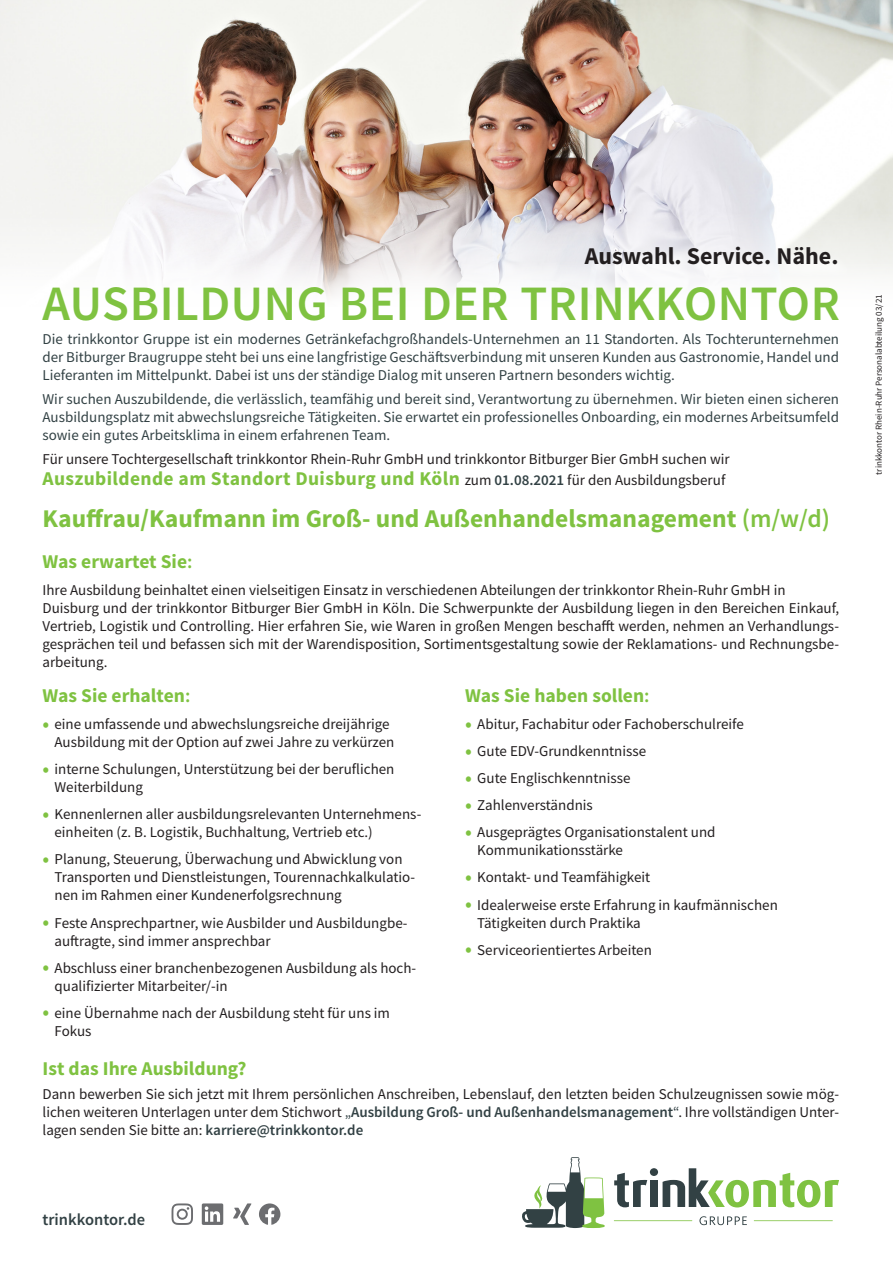
<style>
.page{position:relative;width:893px;height:1263px;background:#fff}
.page>*{position:absolute;margin:0;border:0;box-sizing:border-box;transform-origin:0 0}
.t1{font:600 49.5px "Source Sans Pro";letter-spacing:.01em;color:#7fc241}
.t2{font:700 25.5px "Source Sans Pro";color:#7fc241}
.t3{font:700 24px "Source Sans Pro";color:#231f20}
.t4{font:700 19.5px "Source Sans Pro";letter-spacing:.02em;color:#7fc241}
.t5{font:700 19.5px "Source Sans Pro";color:#7fc241}
.t6{font:600 16.5px "Source Sans Pro";color:#324144}
.t7{font:15px/18px "Source Sans Pro";color:#231f20}
.t8{font:15px/18px "Source Sans Pro";color:#324144;text-align:justify}
.t9{font:9px "Source Sans Pro";color:#231f20}
.s1{font-weight:400;font-size:15px;color:#231f20}
.s2{font-weight:600;font-size:15px;color:#324144}
.s3{font-weight:600}
.s4{font-size:22.5px;color:#7fc241}
.s5{color:#324144}
.s6{font-weight:600;color:#324144}
</style>
<div class="page">
<img style="left:0;top:0;width:893px;height:194px">
<svg style="left:0;top:194px;width:893px;height:58px"></svg>
<svg style="left:699px;top:1216px;width:48px;height:9px"></svg>
<svg style="left:614px;top:1173px;width:33px;height:34px"></svg>
<div style="left:650px;top:1180px;width:8px;height:27px;background:#324144"></div>
<div style="left:650px;top:1168px;width:8px;height:8px;background:#324144;border-radius:50%"></div>
<svg style="left:663px;top:1168px;width:176px;height:39px"></svg>
<hr style="left:614px;top:1220px;width:78px;height:1px;background:#7fc241">
<svg style="left:522px;top:1157px;width:83px;height:71px"></svg>
<hr style="left:754px;top:1220px;width:79px;height:1px;background:#7fc241">
<svg style="left:172px;top:1203px;width:21px;height:22px"></svg>
<svg style="left:202px;top:1203px;width:21px;height:22px"></svg>
<svg style="left:233px;top:1203px;width:18px;height:22px"></svg>
<svg style="left:259px;top:1203px;width:21px;height:22px"></svg>
<div style="left:586px;top:248px;width:267px;height:33px;background:linear-gradient(to right,#eff0f5,#f8f8f6)"></div>
<h3 class="t3" style="left:585px;top:241px;width:255px">Auswahl. Service. Nähe.</h3>
<h1 class="t1" style="left:43px;top:272px;width:799px">AUSBILDUNG BEI DER TRINKKONTOR</h1>
<p class="t8" style="left:43px;top:330px;width:798px">Die trinkkontor Gruppe ist ein modernes Getränkefachgroßhandels-Unternehmen an 11 Standorten. Als Tochterunternehmen der Bitburger Braugruppe steht bei uns eine langfristige Geschäftsverbindung mit unseren Kunden aus Gastronomie, Handel und Lieferanten im Mittelpunkt. Dabei ist uns der ständige Dialog mit unseren Partnern besonders wichtig.</p>
<p class="t8" style="left:43px;top:390px;width:798px">Wir suchen Auszubildende, die verlässlich, teamfähig und bereit sind, Verantwortung zu übernehmen. Wir bieten einen sicheren Ausbildungsplatz mit abwechslungsreiche Tätigkeiten. Sie erwartet ein professionelles Onboarding, ein modernes Arbeitsumfeld sowie ein gutes Arbeitsklima in einem erfahrenen Team.</p>
<p class="t7" style="left:43px;top:450px;width:689px">Für unsere Tochtergesellschaft trinkkontor Rhein-Ruhr GmbH und trinkkontor Bitburger Bier GmbH suchen wir</p>
<h3 class="t4" style="left:43px;top:466px;width:684px">Auszubildende am Standort Duisburg und Köln <span class="s1">zum</span> <span class="s2">01.08.2021</span> <span class="s1">für den Ausbildungsberuf</span></h3>
<h2 class="t2" style="left:43px;top:502px;width:789px">Kauffrau/Kaufmann im Groß- und Außenhandelsmanagement <span class="s3">(m/w/d)</span></h2>
<h3 class="t5" style="left:43px;top:548px;width:151px">Was erwartet Sie<span class="s3">:</span></h3>
<p class="t7" style="left:43px;top:580px;width:798px">Ihre Ausbildung beinhaltet einen vielseitigen Einsatz in verschiedenen Abteilungen der trinkkontor Rhein-Ruhr GmbH in Duisburg und der trinkkontor Bitburger Bier GmbH in Köln. Die Schwerpunkte der Ausbildung liegen in den Bereichen Einkauf, Vertrieb, Logistik und Controlling. Hier erfahren Sie, wie Waren in großen Mengen beschafft werden, nehmen an Verhandlungs&shy;gesprächen teil und befassen sich mit der Warendisposition, Sortimentsgestaltung sowie der Reklamations- und Rechnungsbe&shy;arbeitung.</p>
<h3 class="t5" style="left:43px;top:683px;width:149px">Was Sie erhalten<span class="s3">:</span></h3>
<p class="t7" style="left:55px;top:715px;width:341px;text-indent:-12px"><span class="s4">•</span> eine umfassende und abwechslungsreiche dreijährige<br>Ausbildung mit der Option auf zwei Jahre zu verkürzen</p>
<p class="t7" style="left:55px;top:760px;width:341px;text-indent:-12px"><span class="s4">•</span> interne Schulungen, Unterstützung bei der beruflichen<br>Weiterbildung</p>
<p class="t7" style="left:55px;top:805px;width:368px;text-indent:-12px"><span class="s4">•</span> Kennenlernen aller ausbildungsrelevanten Unternehmens&shy;einheiten (z. B. Logistik, Buchhaltung, Vertrieb etc.)</p>
<p class="t7" style="left:55px;top:850px;width:362px;text-indent:-12px"><span class="s4">•</span> Planung, Steuerung, Überwachung und Abwicklung von<br>Transporten und Dienstleistungen, Tourennachkalkulatio&shy;nen im Rahmen einer Kundenerfolgsrechnung</p>
<p class="t7" style="left:55px;top:913px;width:355px;text-indent:-12px"><span class="s4">•</span> Feste Ansprechpartner, wie Ausbilder und Ausbildungbe&shy;auftragte, sind immer ansprechbar</p>
<p class="t7" style="left:55px;top:958px;width:363px;text-indent:-12px"><span class="s4">•</span> Abschluss einer branchenbezogenen Ausbildung als hoch&shy;qualifizierter Mitarbeiter/-in</p>
<p class="t7" style="left:55px;top:1003px;width:337px;text-indent:-12px"><span class="s4">•</span> eine Übernahme nach der Ausbildung steht für uns im<br>Fokus</p>
<h3 class="t5" style="left:43px;top:1055px;width:205px">Ist das Ihre Ausbildung?</h3>
<p class="t7" style="left:43px;top:1084px;width:798px;text-align:justify">Dann bewerben Sie sich jetzt mit Ihrem persönlichen Anschreiben, Lebenslauf, den letzten beiden Schulzeugnissen sowie mög&shy;lichen weiteren Unterlagen unter dem Stichwort <span class="s5">„</span><span class="s6">Ausbildung Groß- und Außenhandelsmanagement</span><span class="s5">“</span>. Ihre vollständigen Unter&shy;lagen senden Sie bitte an: <span class="s6">karriere@trinkkontor.de</span></p>
<h3 class="t5" style="left:465px;top:683px;width:186px">Was Sie haben sollen<span class="s3">:</span></h3>
<p class="t7" style="left:465px;top:715px;width:280px"><span class="s4">•</span> Abitur, Fachabitur oder Fachoberschulreife</p>
<p class="t7" style="left:465px;top:742px;width:182px"><span class="s4">•</span> Gute EDV-Grundkenntnisse</p>
<p class="t7" style="left:465px;top:769px;width:167px"><span class="s4">•</span> Gute Englischkenntnisse</p>
<p class="t7" style="left:465px;top:796px;width:129px"><span class="s4">•</span> Zahlenverständnis</p>
<p class="t7" style="left:477px;top:823px;width:240px;text-indent:-12px"><span class="s4">•</span> Ausgeprägtes Organisationstalent und<br>Kommunikationsstärke</p>
<p class="t7" style="left:465px;top:868px;width:187px"><span class="s4">•</span> Kontakt- und Teamfähigkeit</p>
<p class="t7" style="left:477px;top:895px;width:302px;text-indent:-12px"><span class="s4">•</span> Idealerweise erste Erfahrung in kaufmännischen<br>Tätigkeiten durch Praktika</p>
<p class="t7" style="left:465px;top:940px;width:188px"><span class="s4">•</span> Serviceorientiertes Arbeiten</p>
<p class="t6" style="left:43px;top:1209px;width:104px">trinkkontor.de</p>
<p class="t9" style="left:873px;top:475px;width:182px;rotate:-90deg">trinkkontor Rhein-Ruhr Personalabteilung 03/21</p>
</div>
